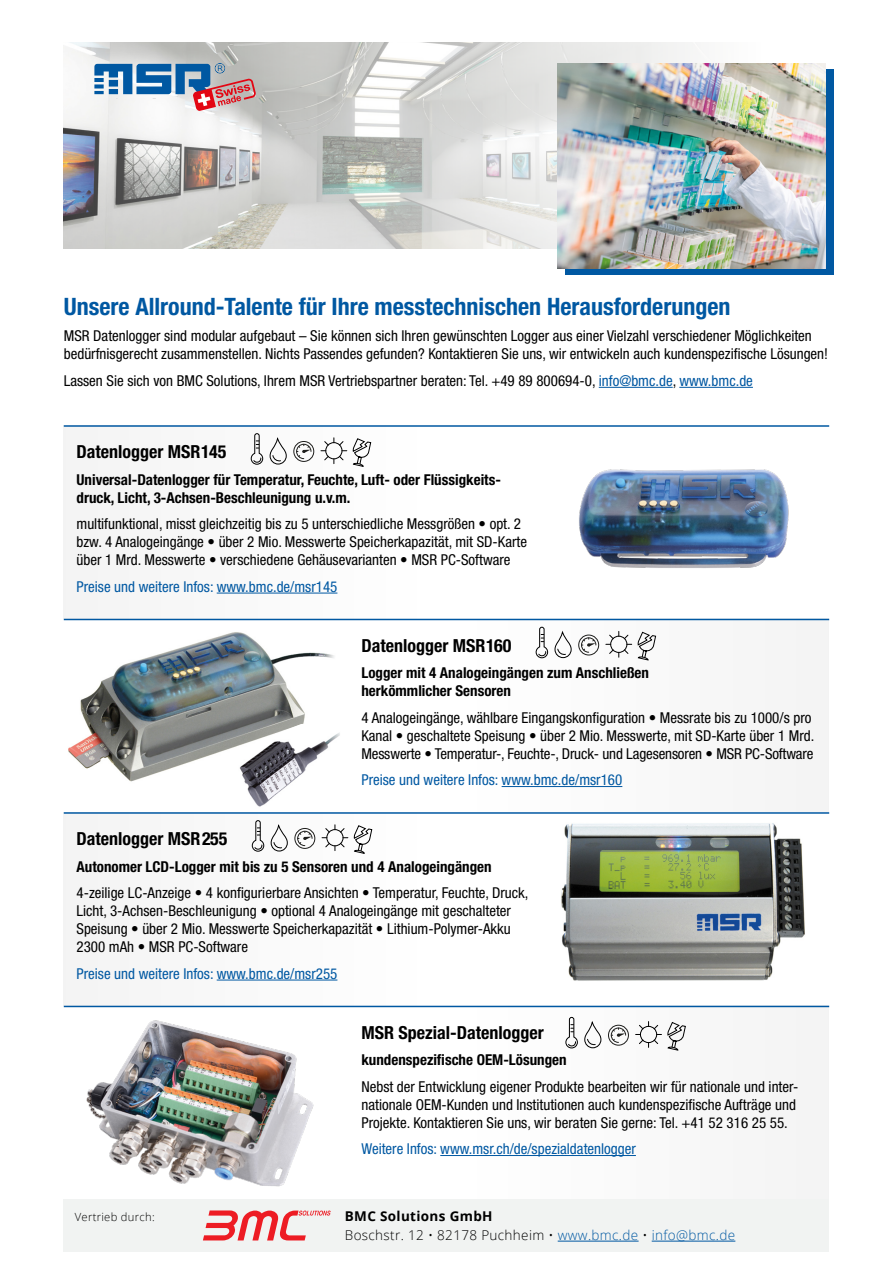
<style>
.page{position:relative;width:893px;height:1263px;background:#fff}
.page>*{position:absolute;margin:0;border:0;box-sizing:border-box;transform-origin:0 0}
.t1{font:700 condensed 24px "Helvetica Neue LT Pro";color:#0058a2}
.t2{font:700 condensed 18px "Helvetica Neue LT Std";color:#000}
.t3{font:condensed 15px/18px "Helvetica Neue LT Std";color:#000}
.t4{font:700 condensed 15px/18px "Helvetica Neue LT Std";color:#000}
.t5{font:condensed 15px "Helvetica Neue LT Std";color:#0058a2}
.t6{font:300 13.5px/19.5px "Open Sans";letter-spacing:.025em;color:#000}
.t7{font:300 11.25px "Open Sans";letter-spacing:.025em;color:#000}
.s1{color:#0058a2}
.s2{font-weight:700}
</style>
<div class="page">
<hr style="left:599px;top:387px;width:74px;height:1px;background:#0058a2">
<hr style="left:679px;top:387px;width:74px;height:1px;background:#0058a2">
<img style="left:64px;top:43px;width:765px;height:206px">
<div style="left:80px;top:49px;width:159px;height:60px;background:#fff;opacity:.5"></div>
<svg style="left:94px;top:63px;width:174px;height:48px"></svg>
<div style="left:565px;top:70px;width:268px;height:205px;background:#0058a2"></div>
<img style="left:557px;top:64px;width:269px;height:205px">
<hr style="left:440px;top:1155px;width:196px;height:1px;background:#0058a2">
<svg style="left:565px;top:1017px;width:13px;height:31px"></svg>
<svg style="left:584px;top:1021px;width:18px;height:28px"></svg>
<svg style="left:635px;top:1021px;width:51px;height:30px"></svg>
<div style="left:608px;top:1025px;width:21px;height:20px;border:1px solid #1e1e1c;border-radius:50%"></div>
<svg style="left:611px;top:1028px;width:15px;height:15px"></svg>
<img style="left:86px;top:1020px;width:228px;height:167px">
<hr style="left:64px;top:1006px;width:765px;height:1px;background:#0058a2">
<hr style="left:217px;top:980px;width:120px;height:1px;background:#0058a2">
<svg style="left:252px;top:820px;width:12px;height:32px"></svg>
<svg style="left:270px;top:824px;width:18px;height:28px"></svg>
<svg style="left:321px;top:824px;width:52px;height:30px"></svg>
<div style="left:295px;top:828px;width:20px;height:21px;border:1px solid #1e1e1c;border-radius:50%"></div>
<svg style="left:297px;top:831px;width:15px;height:15px"></svg>
<img style="left:561px;top:823px;width:244px;height:158px">
<hr style="left:64px;top:812px;width:765px;height:2px;background:#0058a2">
<hr style="left:502px;top:786px;width:120px;height:1px;background:#0058a2">
<svg style="left:535px;top:626px;width:13px;height:32px"></svg>
<svg style="left:554px;top:630px;width:18px;height:29px"></svg>
<svg style="left:605px;top:631px;width:51px;height:30px"></svg>
<div style="left:578px;top:635px;width:21px;height:20px;border:1px solid #1e1e1c;border-radius:50%"></div>
<svg style="left:581px;top:637px;width:15px;height:15px"></svg>
<hr style="left:64px;top:619px;width:765px;height:1px;background:#0058a2">
<img style="left:68px;top:632px;width:266px;height:150px">
<img style="left:230px;top:724px;width:110px;height:83px">
<hr style="left:217px;top:593px;width:120px;height:1px;background:#0058a2">
<svg style="left:251px;top:433px;width:12px;height:32px"></svg>
<svg style="left:269px;top:437px;width:18px;height:28px"></svg>
<svg style="left:320px;top:437px;width:52px;height:30px"></svg>
<div style="left:293px;top:441px;width:21px;height:21px;border:1px solid #1e1e1c;border-radius:50%"></div>
<svg style="left:296px;top:444px;width:15px;height:15px"></svg>
<hr style="left:64px;top:425px;width:765px;height:2px;background:#0058a2">
<img style="left:579px;top:469px;width:210px;height:99px">
<div style="left:64px;top:1199px;width:765px;height:52px;background:#f1f3f2"></div>
<hr style="left:558px;top:1241px;width:81px;height:1px;background:#0058a2">
<hr style="left:652px;top:1241px;width:83px;height:1px;background:#0058a2">
<svg style="left:203px;top:1210px;width:128px;height:30px"></svg>
<h1 class="t1" style="left:64px;top:292px;width:668px">Unsere Allround-Talente für Ihre messtechnischen Herausforderungen</h1>
<p class="t3" style="left:64px;top:327px;width:766px">MSR Datenlogger sind modular aufgebaut – Sie können sich Ihren gewünschten Logger aus einer Vielzahl verschiedener Möglichkeiten bedürfnisgerecht zusammenstellen. Nichts Passendes gefunden? Kontaktieren Sie uns, wir entwickeln auch kundenspezifische Lösungen!</p>
<p class="t3" style="left:64px;top:371px;width:691px">Lassen Sie sich von BMC Solutions, Ihrem MSR Vertriebspartner beraten: Tel. +49 89 800694-0, <span class="s1">info@bmc.de</span>, <span class="s1">www.bmc.de</span></p>
<p class="t2" style="left:77px;top:441px;width:151px">Datenlogger MSR145</p>
<p class="t4" style="left:77px;top:470px;width:426px">Universal-Datenlogger für Temperatur, Feuchte, Luft- oder Flüssigkeits&shy;druck, Licht, 3-Achsen-Beschleunigung u.v.m.</p>
<p class="t3" style="left:77px;top:515px;width:452px">multifunktional, misst gleichzeitig bis zu 5 unterschiedliche Messgrößen • opt. 2 bzw. 4 Analogeingänge • über 2 Mio. Messwerte Speicherkapazität, mit SD-Karte über 1 Mrd. Messwerte • verschiedene Gehäusevarianten • MSR PC-Software</p>
<p class="t5" style="left:77px;top:578px;width:262px">Preise und weitere Infos: www.bmc.de/msr145</p>
<p class="t2" style="left:361px;top:634px;width:151px">Datenlogger MSR160</p>
<p class="t4" style="left:361px;top:663px;width:289px">Logger mit 4 Analogeingängen zum Anschließen herkömmlicher Sensoren</p>
<p class="t3" style="left:361px;top:708px;width:454px">4 Analogeingänge, wählbare Eingangskonfiguration • Messrate bis zu 1000/s pro<br>Kanal • geschaltete Speisung • über 2 Mio. Messwerte, mit SD-Karte über 1 Mrd.<br>Messwerte • Temperatur-, Feuchte-, Druck- und Lagesensoren • MSR PC-Software</p>
<p class="t5" style="left:361px;top:771px;width:262px">Preise und weitere Infos: www.bmc.de/msr160</p>
<p class="t2" style="left:77px;top:828px;width:153px">Datenlogger MSR255</p>
<p class="t4" style="left:77px;top:857px;width:417px">Autonomer LCD-Logger mit bis zu 5 Sensoren und 4 Analogeingängen</p>
<p class="t3" style="left:77px;top:884px;width:454px">4-zeilige LC-Anzeige • 4 konfigurierbare Ansichten • Temperatur, Feuchte, Druck, Licht, 3-Achsen-Beschleunigung • optional 4 Analogeingänge mit geschalteter Speisung • über 2 Mio. Messwerte Speicherkapazität • Lithium-Polymer-Akku 2300 mAh • MSR PC-Software</p>
<p class="t5" style="left:77px;top:964px;width:262px">Preise und weitere Infos: www.bmc.de/msr255</p>
<p class="t2" style="left:361px;top:1021px;width:184px">MSR Spezial-Datenlogger</p>
<p class="t4" style="left:361px;top:1050px;width:207px">kundenspezifische OEM-Lösungen</p>
<p class="t3" style="left:361px;top:1077px;width:438px">Nebst der Entwicklung eigener Produkte bearbeiten wir für nationale und inter&shy;nationale OEM-Kunden und Institutionen auch kundenspezifische Aufträge und<br>Projekte. Kontaktieren Sie uns, wir beraten Sie gerne: Tel. +41 52 316 25 55.</p>
<p class="t5" style="left:361px;top:1140px;width:276px">Weitere Infos: www.msr.ch/de/spezialdatenlogger</p>
<p class="t7" style="left:75px;top:1209px;width:81px">Vertrieb durch:</p>
<p class="t6" style="left:345px;top:1205px;width:392px"><span class="s2">BMC Solutions GmbH<br></span>Boschstr. 12 • 82178 Puchheim • <span class="s1">www.bmc.de</span> • <span class="s1">info@bmc.de</span></p>
</div>
